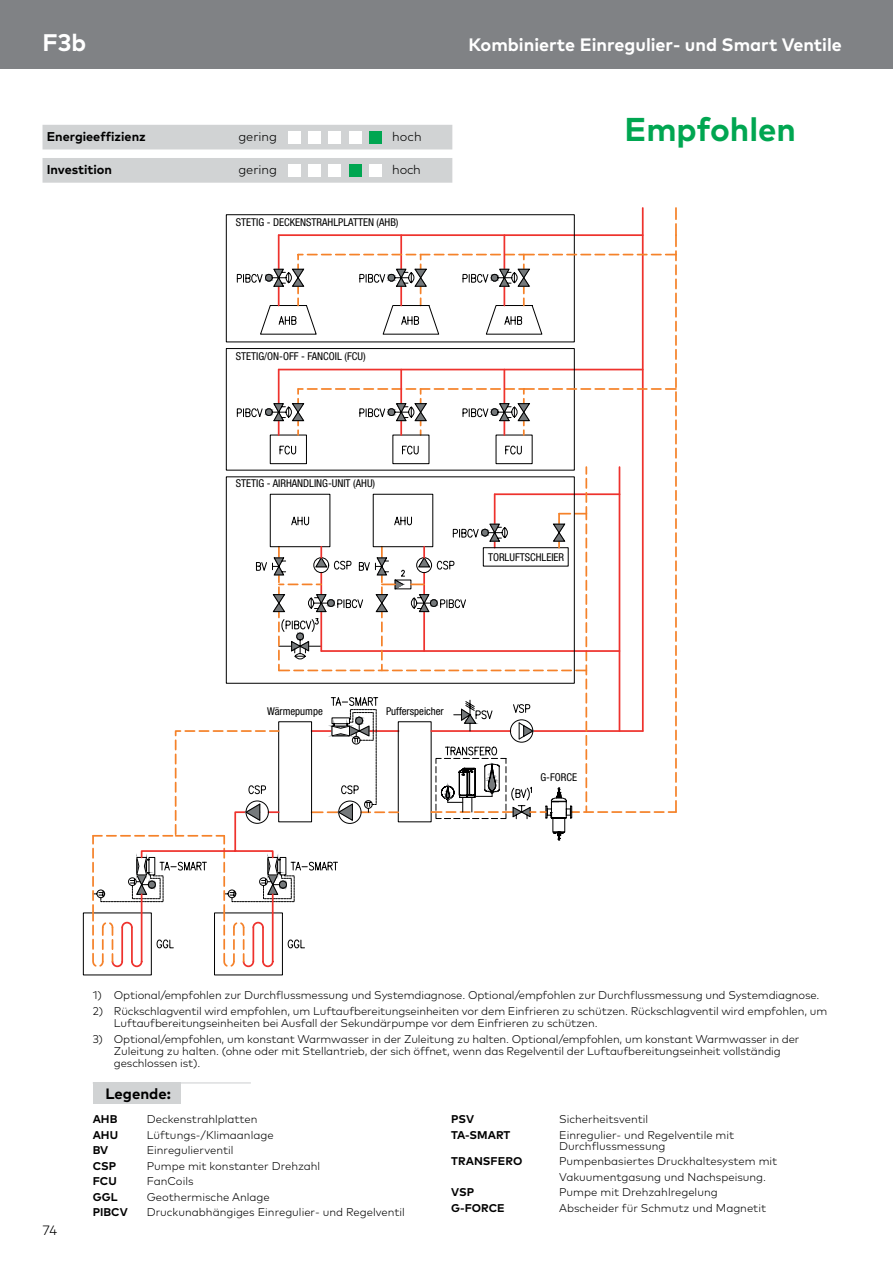
<style>
.page{position:relative;width:893px;height:1263px;background:#fff}
.page>*{position:absolute;margin:0;border:0;box-sizing:border-box;transform-origin:0 0}
.t1{font:700 33px "Mark Pro";color:#00a651}
.t2{font:700 24px "Mark Pro";color:#fff}
.t3{font:700 18px "Mark Pro";color:#fff}
.t4{font:700 15px "Mark Pro";color:#000}
.t5{font:300 13.5px "Mark Pro";color:#000}
.t6{font:700 12.75px "Mark Pro";color:#000}
.t7{font:300 12.75px "Mark Pro";color:#000}
.t8{font:300 11.25px/12px "Mark Pro";letter-spacing:-.01em;color:#000}
.t9{font:700 11.25px "Mark Pro";color:#000}
.t10{font:condensed 10.8px "Helvetica Neue LT Com";color:#000}
</style>
<div class="page">
<div style="left:0;top:0;width:893px;height:68px;background:#808285"></div>
<svg style="left:43px;top:125px;width:409px;height:58px"></svg>
<div style="left:288px;top:131px;width:12px;height:12px;background:#fff"></div>
<div style="left:308px;top:131px;width:13px;height:12px;background:#fff"></div>
<div style="left:328px;top:131px;width:13px;height:12px;background:#fff"></div>
<div style="left:349px;top:131px;width:12px;height:12px;background:#fff"></div>
<div style="left:369px;top:131px;width:13px;height:12px;background:#00a651"></div>
<div style="left:288px;top:164px;width:12px;height:13px;background:#fff"></div>
<div style="left:308px;top:164px;width:13px;height:13px;background:#fff"></div>
<div style="left:328px;top:164px;width:13px;height:13px;background:#fff"></div>
<div style="left:349px;top:164px;width:12px;height:13px;background:#00a651"></div>
<div style="left:369px;top:164px;width:13px;height:13px;background:#fff"></div>
<div style="left:93px;top:1082px;width:87px;height:22px;background:#d1d3d4"></div>
<hr style="left:93px;top:1082px;width:158px;height:1px;background:#d1d3d4">
<div style="left:83px;top:912px;width:69px;height:63px;border:1px solid #000"></div>
<svg style="left:91px;top:208px;width:586px;height:767px"></svg>
<h2 class="t2" style="left:43px;top:24px;width:45px">F3b</h2>
<h3 class="t3" style="left:468px;top:31px;width:375px">Kombinierte Einregulier- und Smart Ventile</h3>
<p class="t6" style="left:47px;top:127px;width:101px">Energieeffizienz</p>
<p class="t7" style="left:238px;top:127px;width:40px">gering</p>
<p class="t7" style="left:392px;top:127px;width:31px">hoch</p>
<p class="t6" style="left:47px;top:160px;width:67px">Investition</p>
<p class="t7" style="left:238px;top:160px;width:40px">gering</p>
<p class="t7" style="left:392px;top:160px;width:30px">hoch</p>
<p class="t10" style="left:236px;top:215px;width:164px">STETIG - DECKENSTRAHLPLATTEN (AHB)</p>
<p class="t10" style="left:236px;top:350px;width:131px">STETIG/ON-OFF - FANCOIL (FCU)</p>
<p class="t10" style="left:236px;top:477px;width:141px">STETIG - AIRHANDLING-UNIT (AHU)</p>
<h1 class="t1" style="left:624px;top:104px;width:173px">Empfohlen</h1>
<p class="t10" style="left:488px;top:551px;width:78px">TORLUFTSCHLEIER</p>
<p class="t10" style="left:267px;top:705px;width:57px">Wärmepumpe</p>
<p class="t10" style="left:386px;top:705px;width:59px">Pufferspeicher</p>
<p class="t10" style="left:540px;top:770px;width:38px">G-FORCE</p>
<p class="t8" style="left:93px;top:988px;width:728px">1) Optional/empfohlen zur Durchflussmessung und Systemdiagnose. Optional/empfohlen zur Durchflussmessung und Systemdiagnose.</p>
<p class="t8" style="left:114px;top:1004px;width:715px;text-indent:-21px">2) Rückschlagventil wird empfohlen, um Luftaufbereitungseinheiten vor dem Einfrieren zu schützen. Rückschlagventil wird empfohlen, um<br>Luftaufbereitungseinheiten bei Ausfall der Sekundärpumpe vor dem Einfrieren zu schützen.</p>
<p class="t8" style="left:114px;top:1032px;width:687px;text-indent:-21px">3) Optional/empfohlen, um konstant Warmwasser in der Zuleitung zu halten. Optional/empfohlen, um konstant Warmwasser in der<br>Zuleitung zu halten. (ohne oder mit Stellantrieb, der sich öffnet, wenn das Regelventil der Luftaufbereitungseinheit vollständig geschlossen ist).</p>
<p class="t5" style="left:43px;top:1220px;width:16px">74</p>
<h3 class="t4" style="left:105px;top:1082px;width:67px">Legende:</h3>
<p class="t9" style="left:93px;top:1111px;width:26px">AHB</p>
<p class="t8" style="left:147px;top:1112px;width:112px">Deckenstrahlplatten</p>
<p class="t9" style="left:93px;top:1126px;width:27px">AHU</p>
<p class="t8" style="left:147px;top:1128px;width:128px">Lüftungs-/Klimaanlage</p>
<p class="t9" style="left:93px;top:1142px;width:17px">BV</p>
<p class="t8" style="left:147px;top:1143px;width:88px">Einregulierventil</p>
<p class="t9" style="left:93px;top:1157px;width:25px">CSP</p>
<p class="t8" style="left:147px;top:1159px;width:175px">Pumpe mit konstanter Drehzahl</p>
<p class="t9" style="left:93px;top:1173px;width:26px">FCU</p>
<p class="t8" style="left:147px;top:1174px;width:48px">FanCoils</p>
<p class="t9" style="left:93px;top:1188px;width:26px">GGL</p>
<p class="t8" style="left:147px;top:1190px;width:125px">Geothermische Anlage</p>
<p class="t9" style="left:93px;top:1204px;width:37px">PIBCV</p>
<p class="t8" style="left:147px;top:1205px;width:260px">Druckunabhängiges Einregulier- und Regelventil</p>
<p class="t9" style="left:451px;top:1111px;width:25px">PSV</p>
<p class="t8" style="left:559px;top:1112px;width:91px">Sicherheitsventil</p>
<p class="t9" style="left:451px;top:1126px;width:61px">TA-SMART</p>
<p class="t8" style="left:559px;top:1128px;width:177px;line-height:11.2px">Einregulier- und Regelventile mit<br>Durchflussmessung</p>
<p class="t9" style="left:451px;top:1153px;width:73px">TRANSFERO</p>
<p class="t8" style="left:559px;top:1153px;width:220px;line-height:15.5px">Pumpenbasiertes Druckhaltesystem mit<br>Vakuumentgasung und Nachspeisung.</p>
<p class="t9" style="left:451px;top:1184px;width:24px">VSP</p>
<p class="t8" style="left:559px;top:1185px;width:160px">Pumpe mit Drehzahlregelung</p>
<p class="t9" style="left:451px;top:1199px;width:55px">G-FORCE</p>
<p class="t8" style="left:559px;top:1201px;width:208px">Abscheider für Schmutz und Magnetit</p>
</div>
